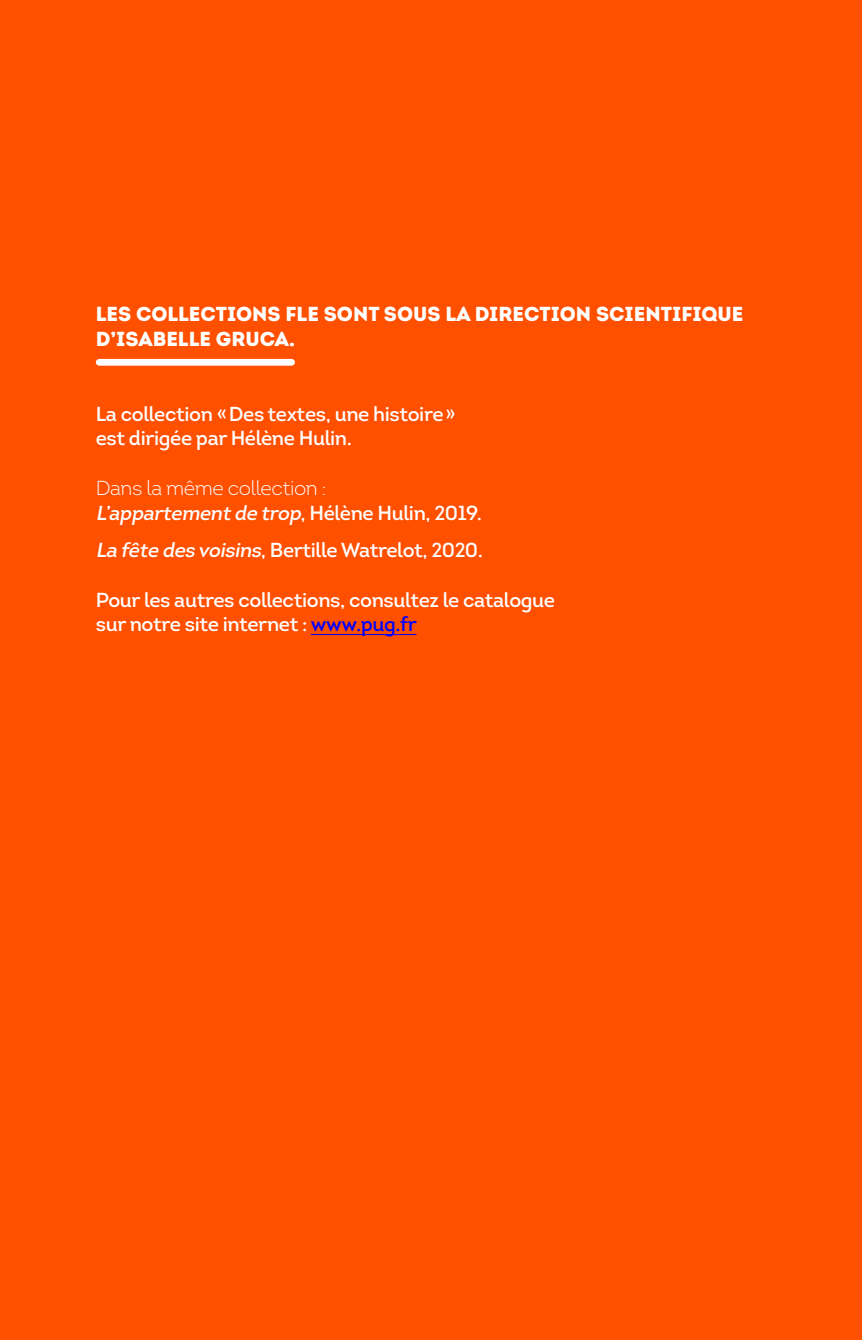
<style>
.page{position:relative;width:862px;height:1340px;background:#fff}
.page>*{position:absolute;margin:0;border:0;box-sizing:border-box;transform-origin:0 0}
.texte{font:20.25px/24.8px "Intro";letter-spacing:-.02em;color:#fff}
.t1{font:900 20.25px/24.8px "Intro";color:#fff}
.texte-2{font:italic 20.25px "Intro";color:#fff}
.texte-3{font:300 20.25px "Intro";letter-spacing:-.02em;color:#fff}
.s1{font-style:normal}
.s2{font-style:italic}
.s3{color:#00f}
</style>
<div class="page">
<div style="left:0;top:0;width:861px;height:1339px;background:#ff5000"></div>
<hr style="left:310px;top:634px;width:106px;height:1px;background:#00f">
<div style="left:99px;top:359px;width:192px;height:7px;background:#fff"></div>
<p class="t1" style="left:96px;top:302px;width:648px">LES COLLECTIONS FLE SONT SOUS LA DIRECTION SCIENTIFIQUE<br>D’ISABELLE GRUCA.</p>
<p class="texte" style="left:96px;top:401px;width:361px">La collection «Des textes, une histoire» est dirigée par Hélène Hulin.</p>
<p class="texte-3" style="left:96px;top:475px;width:232px">Dans la même collection :</p>
<p class="texte-2" style="left:96px;top:500px;width:387px">L’appartementde trop<span class="s1">, H é l è n e H u l i n , 2 0 1 9 .</span></p>
<p class="texte" style="left:96px;top:537px;width:388px"><span class="s2">La fête des voisins</span>, Bertille Watrelot, 2020.</p>
<p class="texte" style="left:96px;top:587px;width:460px">Pour les autres collections, consultez le catalogue sur notre site internet : <span class="s3">www.pug.fr</span></p>
</div>
